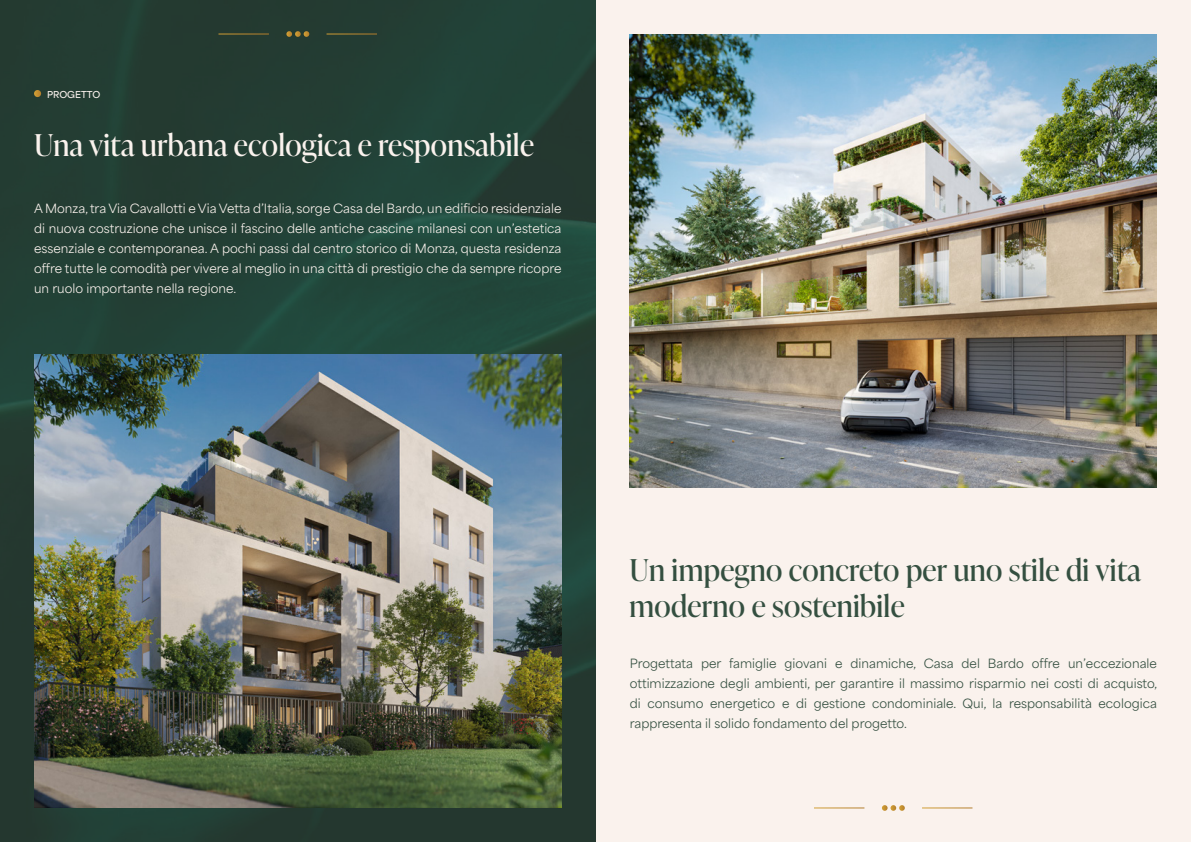
<style>
.page{position:relative;width:1191px;height:842px;background:#faf2ed}
.page>*{position:absolute;margin:0;border:0;box-sizing:border-box;transform-origin:0 0}
.t1{font:30px/36px "Ivy Presto Display";letter-spacing:.01em;color:#344f40}
.t2{font:30px "Ivy Presto Display";letter-spacing:.01em;color:#faf2ed}
.t3{font:12px/20px "Area Normal";color:#faf2ed;text-align:justify}
.t4{font:12px/20px "Area Normal";color:#344f40;text-align:justify}
.t5{font:600 9px "Area Normal";color:#faf2ed}
</style>
<div class="page">
<img style="left:0;top:0;width:595px;height:842px">
<img style="left:34px;top:354px;width:527px;height:454px">
<svg style="left:34px;top:90px;width:7px;height:7px"></svg>
<svg style="left:286px;top:31px;width:23px;height:6px"></svg>
<hr style="left:326px;top:34px;width:51px;height:1px;background:#fff">
<hr style="left:218px;top:34px;width:51px;height:1px;background:#fff">
<img style="left:629px;top:34px;width:528px;height:454px">
<svg style="left:882px;top:805px;width:22px;height:6px"></svg>
<hr style="left:922px;top:808px;width:50px;height:1px;background:#fff">
<hr style="left:814px;top:808px;width:50px;height:1px;background:#fff">
<p class="t5" style="left:47px;top:87px;width:55px">PROGETTO</p>
<h1 class="t2" style="left:34px;top:123px;width:501px">Una vita urbana ecologica e responsabile</h1>
<p class="t3" style="left:34px;top:197px;width:529px">A Monza, tra Via Cavallotti e Via Vetta d’Italia, sorge Casa del Bardo, un edificio residenziale di nuova costruzione che unisce il fascino delle antiche cascine milanesi con un’estetica essenziale e contemporanea. A pochi passi dal centro storico di Monza, questa residenza offre tutte le comodità per vivere al meglio in una città di prestigio che da sempre ricopre un ruolo importante nella regione.</p>
<h1 class="t1" style="left:629px;top:551px;width:513px">Un impegno concreto per uno stile di vita moderno e sostenibile</h1>
<p class="t4" style="left:630px;top:652px;width:529px">Progettata per famiglie giovani e dinamiche, Casa del Bardo offre un’eccezionale ottimizzazione degli ambienti, per garantire il massimo risparmio nei costi di acquisto, di consumo energetico e di gestione condominiale. Qui, la responsabilità ecologica rappresenta il solido fondamento del progetto.</p>
</div>
